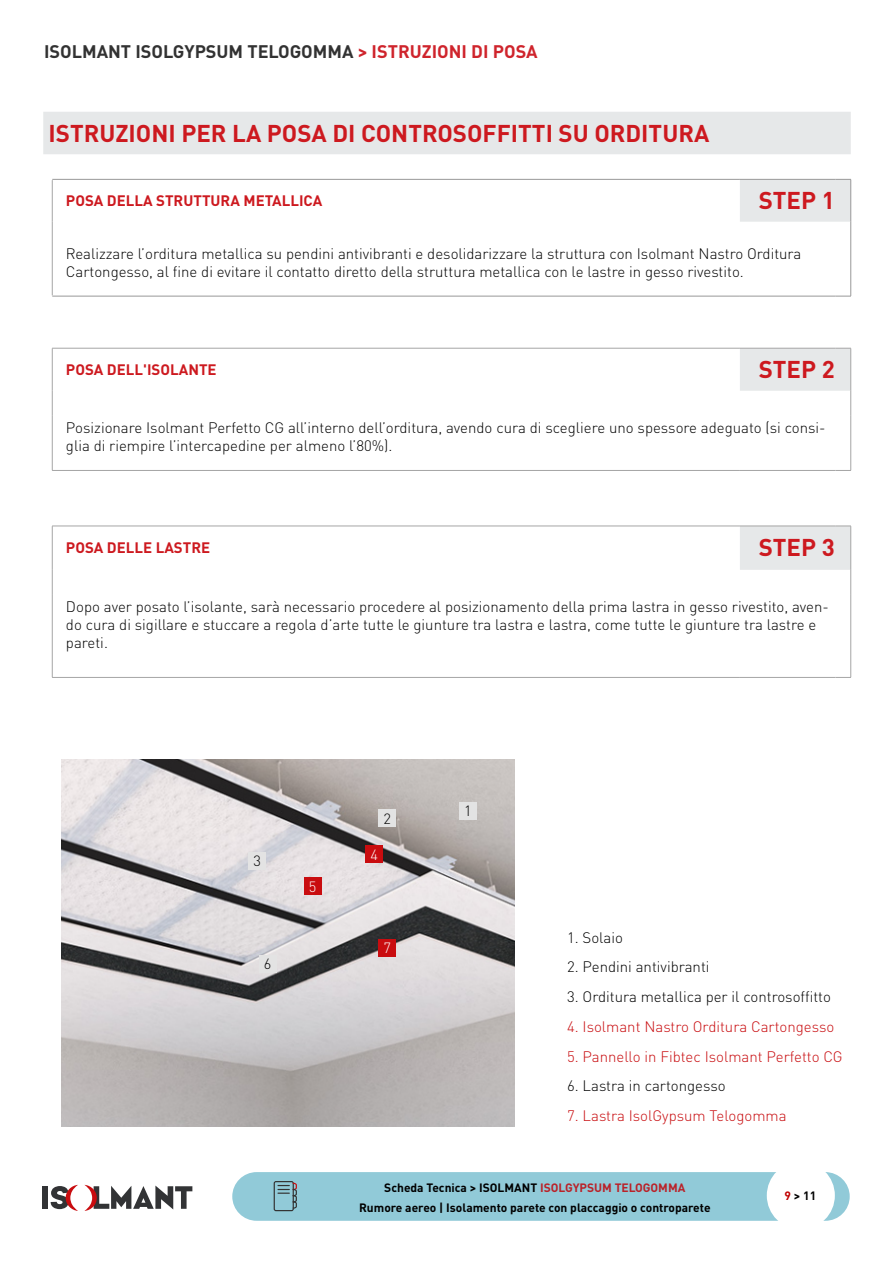
<style>
.page{position:relative;width:893px;height:1263px;background:#fff}
.page>*{position:absolute;margin:0;border:0;box-sizing:border-box;transform-origin:0 0}
.t1{font:700 24px "DIN Pro";color:#cd191f}
.t2{font:700 18px "DIN Pro";color:#323232}
.t3{font:300 15px/18px "DIN Pro";color:#000}
.t4{font:300 15px "DIN Pro";color:#c80b0e}
.t5{font:700 15px "DIN Pro";color:#cd191f}
.t6{font:300 14.7px "DIN";color:#000}
.t7{font:300 14.7px "DIN";color:#fff}
.t8{font:700 12px "DIN Pro";color:#000}
.s1{color:#cf242c}
.s2{color:#ba2229}
.s3{color:#c00000}
</style>
<div class="page">
<div style="left:43px;top:1186px;width:5px;height:23px;background:#323335"></div>
<svg style="left:84px;top:1185px;width:108px;height:26px"></svg>
<svg style="left:51px;top:1185px;width:27px;height:26px"></svg>
<div style="left:232px;top:1172px;width:618px;height:49px;background:#91cad8;border-radius:24px"></div>
<svg style="left:274px;top:1181px;width:23px;height:30px"></svg>
<div style="left:767px;top:1161px;width:68px;height:68px;background:#fff;border-radius:50%"></div>
<svg style="left:43px;top:112px;width:808px;height:458px"></svg>
<hr style="left:52px;top:180px;width:1px;height:42px;background:#a5a5a5">
<hr style="left:52px;top:179px;width:688px;height:1px;background:#989898">
<hr style="left:740px;top:179px;width:96px;height:1px;background:#989898">
<svg style="left:836px;top:179px;width:15px;height:1px"></svg>
<hr style="left:850px;top:180px;width:1px;height:42px;background:#989898">
<svg style="left:52px;top:222px;width:1px;height:20px"></svg>
<svg style="left:850px;top:222px;width:1px;height:20px"></svg>
<hr style="left:52px;top:242px;width:1px;height:53px;background:#a5a5a5">
<hr style="left:850px;top:242px;width:1px;height:54px;background:#989898">
<hr style="left:52px;top:296px;width:688px;height:1px;background:#989898">
<hr style="left:740px;top:296px;width:96px;height:1px;background:#989898">
<svg style="left:836px;top:296px;width:15px;height:1px"></svg>
<hr style="left:52px;top:348px;width:1px;height:43px;background:#a5a5a5">
<hr style="left:52px;top:348px;width:688px;height:1px;background:#a5a5a5">
<hr style="left:740px;top:348px;width:96px;height:1px;background:#a5a5a5">
<svg style="left:836px;top:348px;width:14px;height:1px"></svg>
<hr style="left:850px;top:348px;width:1px;height:43px;background:#a5a5a5">
<svg style="left:52px;top:391px;width:1px;height:25px"></svg>
<svg style="left:850px;top:391px;width:1px;height:25px"></svg>
<hr style="left:52px;top:416px;width:1px;height:54px;background:#a5a5a5">
<hr style="left:850px;top:416px;width:1px;height:54px;background:#a5a5a5">
<hr style="left:52px;top:470px;width:688px;height:1px;background:#a5a5a5">
<hr style="left:740px;top:470px;width:96px;height:1px;background:#a5a5a5">
<svg style="left:836px;top:470px;width:15px;height:1px"></svg>
<hr style="left:52px;top:526px;width:1px;height:44px;background:#a5a5a5">
<hr style="left:52px;top:526px;width:688px;height:1px;background:#a5a5a5">
<hr style="left:740px;top:526px;width:96px;height:1px;background:#a5a5a5">
<svg style="left:836px;top:526px;width:14px;height:1px"></svg>
<hr style="left:850px;top:526px;width:1px;height:44px;background:#a5a5a5">
<svg style="left:52px;top:570px;width:1px;height:25px"></svg>
<svg style="left:850px;top:570px;width:1px;height:25px"></svg>
<hr style="left:52px;top:595px;width:1px;height:82px;background:#a5a5a5">
<hr style="left:52px;top:677px;width:688px;height:1px;background:#a5a5a5">
<hr style="left:740px;top:677px;width:96px;height:1px;background:#a5a5a5">
<svg style="left:836px;top:677px;width:15px;height:1px"></svg>
<hr style="left:850px;top:595px;width:1px;height:82px;background:#a5a5a5">
<img style="left:62px;top:759px;width:452px;height:367px">
<div style="left:304px;top:878px;width:17px;height:17px;background:#c90c0f"></div>
<div style="left:366px;top:845px;width:17px;height:18px;background:#c90c0f"></div>
<div style="left:378px;top:939px;width:18px;height:17px;background:#c90c0f"></div>
<div style="left:459px;top:802px;width:18px;height:17px;background:#e3e3e3"></div>
<div style="left:378px;top:810px;width:18px;height:17px;background:#e3e3e3"></div>
<div style="left:249px;top:852px;width:17px;height:18px;background:#e3e3e3"></div>
<div style="left:259px;top:955px;width:17px;height:17px;background:#e3e3e3"></div>
<p class="t2" style="left:44px;top:36px;width:495px">ISOLMANT ISOLGYPSUM TELOGOMMA <span class="s1">&gt; ISTRUZIONI DI POSA</span></p>
<h1 class="t1" style="left:49px;top:113px;width:662px">ISTRUZIONI PER LA POSA DI CONTROSOFFITTI SU ORDITURA</h1>
<p class="t5" style="left:66px;top:188px;width:258px">POSA DELLA STRUTTURA METALLICA</p>
<h1 class="t1" style="left:759px;top:180px;width:78px">STEP 1</h1>
<p class="t3" style="left:66px;top:243px;width:737px">Realizzare l’orditura metallica su pendini antivibranti e desolidarizzare la struttura con Isolmant Nastro Orditura<br>Cartongesso, al fine di evitare il contatto diretto della struttura metallica con le lastre in gesso rivestito.</p>
<p class="t5" style="left:66px;top:357px;width:152px">POSA DELL'ISOLANTE</p>
<h1 class="t1" style="left:759px;top:349px;width:78px">STEP 2</h1>
<p class="t3" style="left:66px;top:417px;width:761px">Posizionare Isolmant Perfetto CG all’interno dell’orditura, avendo cura di scegliere uno spessore adeguato (si consi&shy;glia di riempire l’intercapedine per almeno l’80%).</p>
<p class="t5" style="left:66px;top:535px;width:146px">POSA DELLE LASTRE</p>
<h1 class="t1" style="left:759px;top:528px;width:78px">STEP 3</h1>
<p class="t3" style="left:66px;top:596px;width:764px">Dopo aver posato l’isolante, sarà necessario procedere al posizionamento della prima lastra in gesso rivestito, aven&shy;do cura di sigillare e stuccare a regola d’arte tutte le giunture tra lastra e lastra, come tutte le giunture tra lastre e pareti.</p>
<p class="t6" style="left:254px;top:852px;width:9px">3</p>
<p class="t6" style="left:264px;top:955px;width:9px">6</p>
<p class="t7" style="left:309px;top:877px;width:9px">5</p>
<p class="t6" style="left:383px;top:809px;width:9px">2</p>
<p class="t7" style="left:371px;top:845px;width:9px">4</p>
<p class="t7" style="left:383px;top:939px;width:9px">7</p>
<p class="t6" style="left:464px;top:801px;width:9px">1</p>
<p class="t3" style="left:567px;top:927px;width:57px">1. Solaio</p>
<p class="t3" style="left:567px;top:957px;width:144px">2. Pendini antivibranti</p>
<p class="t3" style="left:567px;top:986px;width:265px">3. Orditura metallica per il controsoffitto</p>
<p class="t4" style="left:567px;top:1015px;width:269px">4. Isolmant Nastro Orditura Cartongesso</p>
<p class="t4" style="left:567px;top:1045px;width:277px">5. Pannello in Fibtec Isolmant Perfetto CG</p>
<p class="t3" style="left:567px;top:1076px;width:160px">6. Lastra in cartongesso</p>
<p class="t4" style="left:567px;top:1104px;width:221px">7. Lastra IsolGypsum Telogomma</p>
<p class="t8" style="left:384px;top:1177px;width:303px">Scheda Tecnica &gt; ISOLMANT <span class="s2">ISOLGYPSUM TELOGOMMA</span></p>
<p class="t8" style="left:359px;top:1198px;width:353px">Rumore aereo | Isolamento parete con placcaggio o controparete</p>
<p class="t8" style="left:785px;top:1186px;width:33px"><span class="s3">9</span> &gt; 11</p>
</div>
